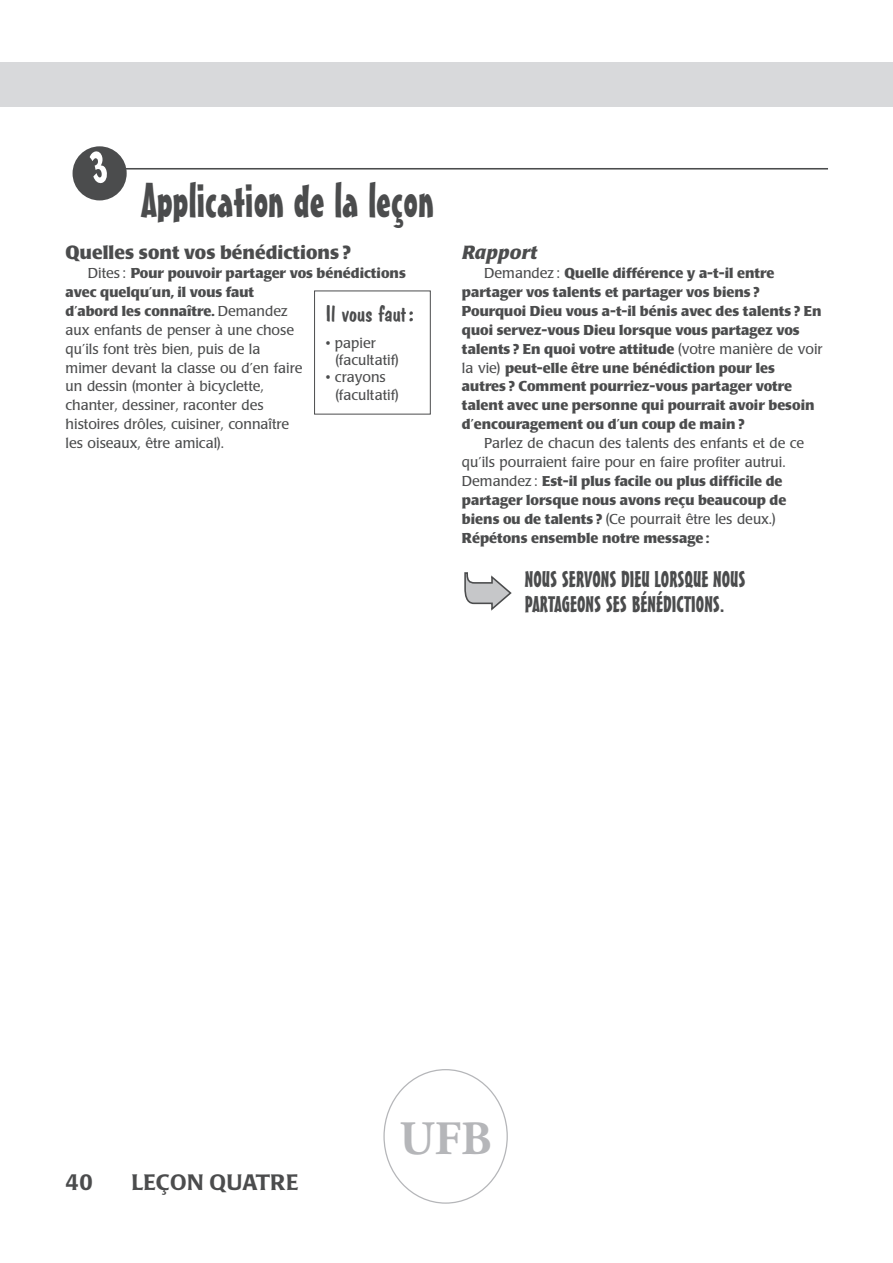
<style>
.page{position:relative;width:893px;height:1263px;background:#fff}
.page>*{position:absolute;margin:0;border:0;box-sizing:border-box;transform-origin:0 0}
.t1{font:700 47.85px "Adobe Garamond Pro";color:#b5b6b9}
.t2{font:47.25px "Mister Earl BT";color:#4b4c4d}
.t3{font:22.05px/25.2px "Mister Earl BT";color:#4b4c4d}
.t4{font:500 22.05px "Poppl Laudatio";letter-spacing:.01em;color:#4b4c4d}
.t5{font:22.05px "Dom Casual D";color:#4b4c4d;scale:1.05 1}
.t6{font:700 18.9px "Poppl Laudatio";color:#4b4c4d}
.t7{font:italic 700 18.9px "Poppl Laudatio";color:#4b4c4d}
.t8{font:14.25px/18.9px "Poppl Laudatio";color:#4b4c4d}
.t9{font:700 14.25px/18.9px "Poppl Laudatio";color:#4b4c4d}
.s1{font-weight:700}
.s2{font-weight:400}
</style>
<div class="page">
<hr style="left:125px;top:168px;width:703px;height:2px;background:#4b4c4d">
<div style="left:73px;top:146px;width:54px;height:54px;background:#4b4c4d;border-radius:50%"></div>
<svg style="left:464px;top:572px;width:48px;height:39px"></svg>
<div style="left:314px;top:291px;width:117px;height:124px;border:1px solid #4b4c4d"></div>
<div style="left:0;top:62px;width:893px;height:45px;background:#d8d9db"></div>
<svg style="left:383px;top:1069px;width:125px;height:135px"></svg>
<h2 class="t2" style="left:142px;top:183px;width:294px">Application de la leçon</h2>
<h3 class="t6" style="left:66px;top:245px;width:287px">Quelles sont vos bénédictions ?</h3>
<p class="t8" style="left:66px;top:265px;width:342px;text-indent:22px">Dites : <span class="s1">Pour pouvoir partager vos bénédictions avec quelqu’un, il vous faut<br>d’abord les connaître.</span> Demandez<br>aux enfants de penser à une chose<br>qu’ils font très bien, puis de la<br>mimer devant la classe ou d’en faire<br>un dessin (monter à bicyclette,<br>chanter, dessiner, raconter des<br>histoires drôles, cuisiner, connaître<br>les oiseaux, être amical).</p>
<h3 class="t5" style="left:326px;top:300px;width:85px">Il vous faut :</h3>
<p class="t8" style="left:335px;top:336px;width:65px;line-height:17.4px;text-indent:-9px">• papier (facultatif)</p>
<p class="t8" style="left:335px;top:370px;width:65px;line-height:17.4px;text-indent:-9px">• crayons (facultatif)</p>
<h3 class="t7" style="left:462px;top:245px;width:77px">Rapport</h3>
<p class="t9" style="left:462px;top:265px;width:362px;text-indent:22px"><span class="s2">Demandez :</span> Quelle différence y a-t-il entre partager vos talents et partager vos biens ?<br>Pourquoi Dieu vous a-t-il bénis avec des talents ? En quoi servez-vous Dieu lorsque vous partagez vos talents ? En quoi votre attitude <span class="s2">(votre manière de voir la vie)</span> peut-elle être une bénédiction pour les<br>autres ? Comment pourriez-vous partager votre talent avec une personne qui pourrait avoir besoin d’encouragement ou d’un coup de main ?</p>
<p class="t8" style="left:462px;top:435px;width:344px;text-indent:22px">Parlez de chacun des talents des enfants et de ce qu’ils pourraient faire pour en faire profiter autrui.<br>Demandez : <span class="s1">Est-il plus facile ou plus difficile de partager lorsque nous avons reçu beaucoup de biens ou de talents ?</span> (Ce pourrait être les deux.)<br><span class="s1">Répétons ensemble notre message :</span></p>
<h3 class="t3" style="left:525px;top:568px;width:222px">NOUS SERVONS DIEU LORSQUE NOUS<br>PARTAGEONS SES BÉNÉDICTIONS.</h3>
<h3 class="t4" style="left:66px;top:1173px;width:29px">40</h3>
<h3 class="t4" style="left:132px;top:1173px;width:168px">LEÇON QUATRE</h3>
<h1 class="t1" style="left:399px;top:1110px;width:94px">UFB</h1>
</div>
